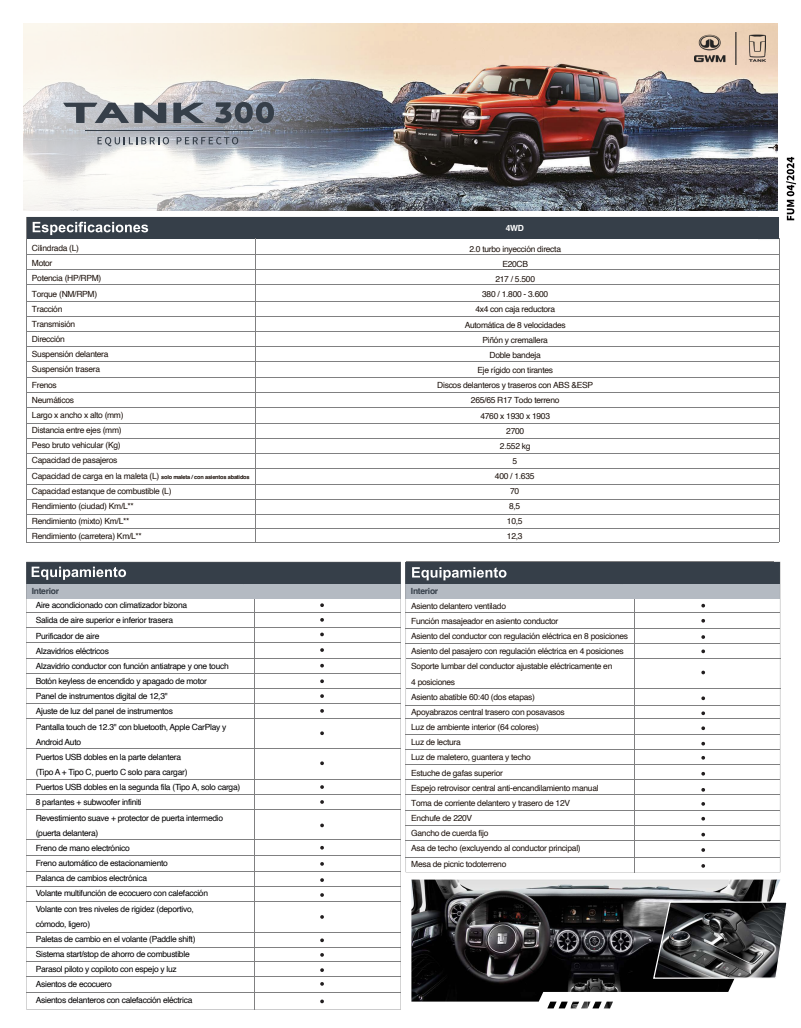
<style>
.page{position:relative;width:801px;height:1028px;background:#fff}
.page>*{position:absolute;margin:0;border:0;box-sizing:border-box;transform-origin:0 0}
.t1{font:8.5px/15.1px "Helvetica";letter-spacing:-.035em;color:#1d120c}
.t2{font:8.5px/15.1px "Helvetica";letter-spacing:-.035em;color:#020002}
.t3{font:700 8.5px "Helvetica";letter-spacing:-.035em;color:#363f49}
.t4{font:700 8.5px "Helvetica";color:#fff}
.t5{font:700 5.62px "Helvetica";letter-spacing:-.035em;color:#1d120c}
.s1{font-weight:400;font-size:8.5px}
</style>
<div class="page">
<div style="left:27px;top:217px;width:752px;height:22px;background:#363f49"></div>
<hr style="left:26px;top:254px;width:753px;height:1px;background:#808081">
<hr style="left:26px;top:269px;width:753px;height:1px;background:#808081">
<hr style="left:26px;top:301px;width:753px;height:1px;background:#808081">
<hr style="left:26px;top:316px;width:753px;height:1px;background:#808081">
<hr style="left:26px;top:331px;width:753px;height:1px;background:#808081">
<hr style="left:26px;top:346px;width:753px;height:1px;background:#808081">
<hr style="left:26px;top:361px;width:753px;height:1px;background:#808081">
<hr style="left:26px;top:377px;width:753px;height:1px;background:#808081">
<hr style="left:26px;top:392px;width:753px;height:1px;background:#808081">
<hr style="left:26px;top:407px;width:753px;height:1px;background:#808081">
<hr style="left:26px;top:423px;width:753px;height:1px;background:#808081">
<hr style="left:26px;top:438px;width:753px;height:1px;background:#808081">
<hr style="left:26px;top:453px;width:753px;height:1px;background:#808081">
<hr style="left:26px;top:468px;width:753px;height:1px;background:#808081">
<hr style="left:26px;top:484px;width:753px;height:1px;background:#808081">
<hr style="left:26px;top:499px;width:753px;height:1px;background:#808081">
<hr style="left:26px;top:514px;width:753px;height:1px;background:#808081">
<hr style="left:26px;top:528px;width:753px;height:1px;background:#808081">
<hr style="left:26px;top:284px;width:753px;height:1px;background:#808081">
<hr style="left:255px;top:238px;width:1px;height:304px;background:#808081">
<hr style="left:779px;top:238px;width:1px;height:304px;background:#808081">
<hr style="left:26px;top:217px;width:1px;height:325px;background:#808081">
<svg style="left:26px;top:562px;width:375px;height:447px"></svg>
<svg style="left:406px;top:562px;width:374px;height:306px"></svg>
<svg style="left:320px;top:603px;width:4px;height:4px"></svg>
<svg style="left:320px;top:618px;width:4px;height:3px"></svg>
<svg style="left:320px;top:632px;width:4px;height:4px"></svg>
<svg style="left:320px;top:648px;width:4px;height:4px"></svg>
<svg style="left:320px;top:664px;width:4px;height:3px"></svg>
<svg style="left:320px;top:679px;width:4px;height:4px"></svg>
<svg style="left:320px;top:694px;width:4px;height:4px"></svg>
<svg style="left:320px;top:709px;width:4px;height:3px"></svg>
<svg style="left:320px;top:731px;width:4px;height:4px"></svg>
<svg style="left:320px;top:761px;width:4px;height:4px"></svg>
<svg style="left:320px;top:785px;width:4px;height:4px"></svg>
<svg style="left:320px;top:800px;width:4px;height:3px"></svg>
<svg style="left:320px;top:823px;width:4px;height:4px"></svg>
<svg style="left:320px;top:846px;width:4px;height:3px"></svg>
<svg style="left:320px;top:862px;width:4px;height:3px"></svg>
<svg style="left:320px;top:878px;width:4px;height:4px"></svg>
<svg style="left:320px;top:893px;width:4px;height:3px"></svg>
<svg style="left:320px;top:915px;width:4px;height:3px"></svg>
<svg style="left:320px;top:938px;width:4px;height:4px"></svg>
<svg style="left:320px;top:953px;width:4px;height:3px"></svg>
<svg style="left:320px;top:968px;width:4px;height:4px"></svg>
<hr style="left:255px;top:599px;width:1px;height:410px;background:#808081">
<hr style="left:406px;top:562px;width:367px;height:1px;background:#808081">
<svg style="left:412px;top:567px;width:94px;height:13px"></svg>
<svg style="left:701px;top:604px;width:4px;height:3px"></svg>
<svg style="left:701px;top:619px;width:4px;height:3px"></svg>
<svg style="left:701px;top:649px;width:4px;height:4px"></svg>
<svg style="left:701px;top:670px;width:4px;height:4px"></svg>
<hr style="left:634px;top:598px;width:1px;height:274px;background:#808081">
<img style="left:392px;top:23px;width:385px;height:187px">
<img style="left:694px;top:33px;width:71px;height:31px">
<img style="left:411px;top:879px;width:369px;height:129px">
<svg style="left:652px;top:901px;width:135px;height:78px;background:#525354"></svg>
<svg style="left:482px;top:140px;width:13px;height:4px"></svg>
<svg style="left:24px;top:23px;width:368px;height:187px"></svg>
<svg style="left:63px;top:103px;width:103px;height:20px;background:#7d838b"></svg>
<svg style="left:173px;top:103px;width:31px;height:20px"></svg>
<svg style="left:215px;top:102px;width:59px;height:21px"></svg>
<hr style="left:85px;top:130px;width:167px;height:1px;background:#363f49">
<svg style="left:97px;top:137px;width:72px;height:9px"></svg>
<svg style="left:177px;top:137px;width:61px;height:7px"></svg>
<svg style="left:320px;top:982px;width:4px;height:3px"></svg>
<svg style="left:320px;top:999px;width:4px;height:4px"></svg>
<hr style="left:406px;top:705px;width:374px;height:1px;background:#808081">
<svg style="left:701px;top:696px;width:4px;height:4px"></svg>
<svg style="left:701px;top:711px;width:4px;height:4px"></svg>
<svg style="left:701px;top:726px;width:4px;height:4px"></svg>
<svg style="left:701px;top:742px;width:4px;height:3px"></svg>
<svg style="left:701px;top:756px;width:4px;height:3px"></svg>
<svg style="left:701px;top:772px;width:4px;height:3px"></svg>
<svg style="left:701px;top:788px;width:4px;height:3px"></svg>
<svg style="left:701px;top:802px;width:4px;height:3px"></svg>
<svg style="left:701px;top:817px;width:4px;height:3px"></svg>
<svg style="left:701px;top:832px;width:4px;height:4px"></svg>
<hr style="left:26px;top:542px;width:753px;height:1px;background:#808081">
<hr style="left:406px;top:628px;width:374px;height:1px;background:#808081">
<hr style="left:406px;top:840px;width:374px;height:1px;background:#808081">
<hr style="left:406px;top:857px;width:374px;height:1px;background:#808081">
<svg style="left:701px;top:635px;width:4px;height:4px"></svg>
<svg style="left:701px;top:848px;width:4px;height:3px"></svg>
<svg style="left:701px;top:864px;width:4px;height:3px"></svg>
<svg style="left:786px;top:157px;width:10px;height:63px"></svg>
<p class="t1" style="left:32px;top:241px;width:93px">Cilindrada (L)<br>Motor<br>Potencia (HP/RPM)<br>Torque (NM/RPM)<br>Tracción<br>Transmisión<br>Dirección<br>Suspensión delantera<br>Suspensión trasera<br>Frenos<br>Neumáticos<br>Largo x ancho x alto (mm)<br>Distancia entre ejes (mm)<br>Peso bruto vehicular (Kg)<br>Capacidad de pasajeros</p>
<p class="t5" style="left:32px;top:473px;width:219px"><span class="s1">Capacidad de carga en la maleta (L)</span> solo maleta / con asientos abatidos</p>
<p class="t1" style="left:32px;top:483px;width:141px">Capacidad estanque de combustible (L)<br>Rendimiento (ciudad) Km/L**<br>Rendimiento (mixto) Km/L**<br>Rendimiento (carretera) Km/L**</p>
<p class="t3" style="left:32px;top:585px;width:29px">Interior</p>
<p class="t2" style="left:36px;top:598px;width:206px">Aire acondicionado con climatizador bizona<br>Salida de aire superior e inferior trasera<br>Purificador de aire<br>Alzavidrios eléctricos<br>Alzavidrio conductor con función antiatrape y one touch Botón keyless de encendido y apagado de motor<br>Panel de instrumentos digital de 12,3"<br>Ajuste de luz del panel de instrumentos<br>Pantalla touch de 12.3" con bluetooth, Apple CarPlay y Android Auto<br>Puertos USB dobles en la parte delantera<br>(Tipo A + Tipo C, puerto C solo para cargar)<br>Puertos USB dobles en la segunda fila (Tipo A, solo carga)<br>8 parlantes + subwoofer infiniti<br>Revestimiento suave + protector de puerta intermedio (puerta delantera)<br>Freno de mano electrónico<br>Freno automático de estacionamiento<br>Palanca de cambios electrónica<br>Volante multifunción de ecocuero con calefacción<br>Volante con tres niveles de rigidez (deportivo,<br>cómodo, ligero)<br>Paletas de cambio en el volante (Paddle shift)<br>Sistema start/stop de ahorro de combustible<br>Parasol piloto y copiloto con espejo y luz<br>Asientos de ecocuero<br>Asientos delanteros con calefacción eléctrica</p>
<p class="t4" style="left:506px;top:223px;width:20px">4WD</p>
<p class="t1" style="left:437px;top:241px;width:157px;text-align:center">2.0 turbo inyección directa<br>E20CB<br>217 / 5.500<br>380 / 1.800 - 3.600<br>4x4 con caja reductora<br>Automática de 8 velocidades<br>Piñón y cremallera<br>Doble bandeja<br>Eje rígido con tirantes<br>Discos delanteros y traseros con ABS &amp;ESP<br>265/65 R17 Todo terreno<br>4760 x 1930 x 1903<br>2700<br>2.552 kg<br>5<br>400 / 1.635<br>70<br>8,5<br>10,5<br>12,3</p>
<p class="t3" style="left:411px;top:585px;width:29px">Interior</p>
<p class="t1" style="left:411px;top:598px;width:218px">Asiento delantero ventilado<br>Función masajeador en asiento conductor<br>Asiento del conductor con regulación eléctrica en 8 posiciones Asiento del pasajero con regulación eléctrica en 4 posiciones Soporte lumbar del conductor ajustable eléctricamente en<br>4 posiciones<br>Asiento abatible 60:40 (dos etapas)<br>Apoyabrazos central trasero con posavasos<br>Luz de ambiente interior (64 colores)<br>Luz de lectura<br>Luz de maletero, guantera y techo<br>Estuche de gafas superior<br>Espejo retrovisor central anti-encandilamiento manual<br>Toma de corriente delantero y trasero de 12V<br>Enchufe de 220V<br>Gancho de cuerda fijo<br>Asa de techo (excluyendo al conductor principal)<br>Mesa de picnic todoterreno</p>
</div>
